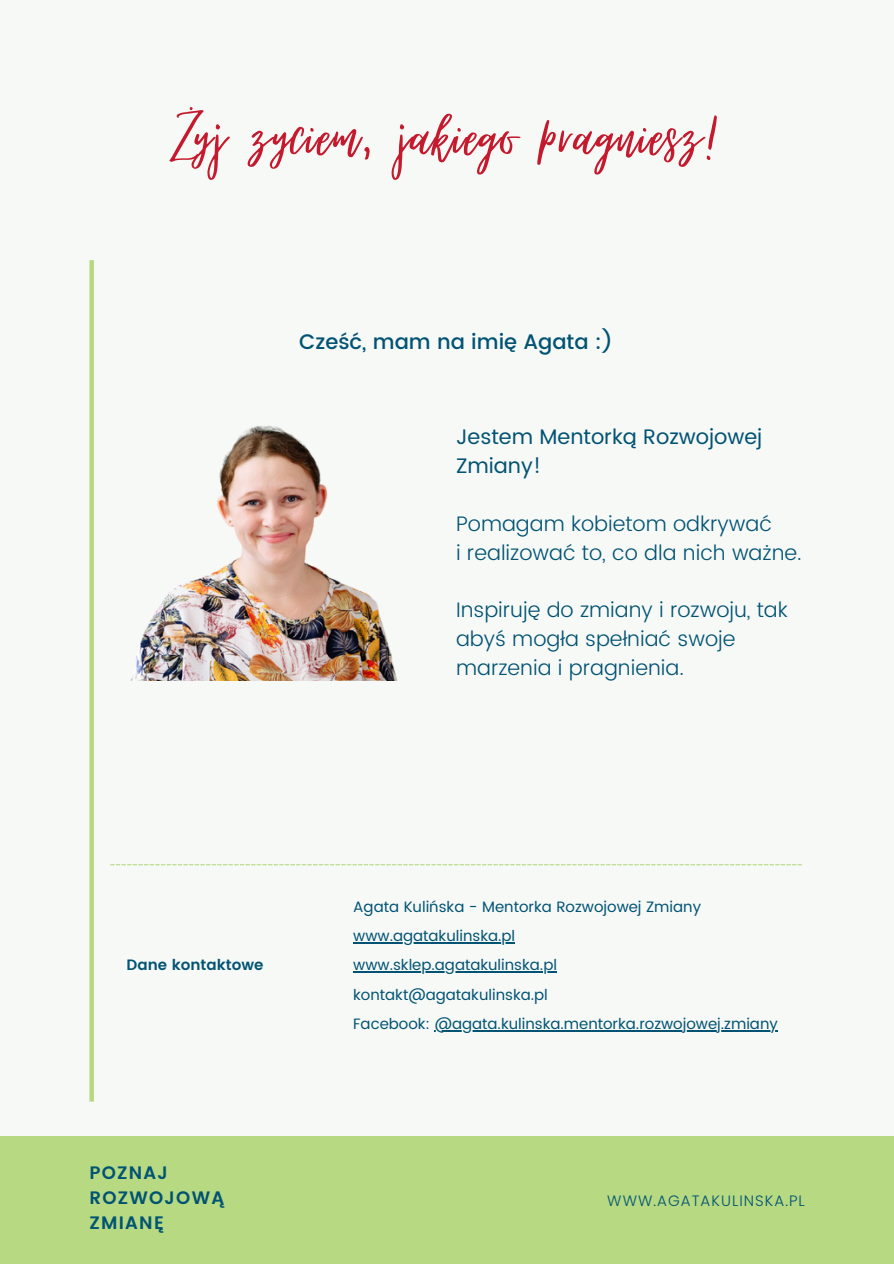
<style>
.page{position:relative;width:894px;height:1264px;background:#fff}
.page>*{position:absolute;margin:0;border:0;box-sizing:border-box;transform-origin:0 0}
.t1{font:81px "Virtual";letter-spacing:.015em;color:#c5192d}
.t2{font:300 21px/28.8px "Poppins";color:#015373}
.t3{font:21px/28.8px "Poppins";color:#015373}
.t4{font:500 21px "Poppins";color:#015373}
.t5{font:600 18px "Poppins";letter-spacing:.07em;color:#015373}
.t6{font:15px "Poppins";color:#015373}
.t7{font:300 15px "Poppins";letter-spacing:.07em;color:#015373}
.t8{font:600 15px "Poppins";color:#015373}
</style>
<div class="page">
<div style="left:0;top:0;width:893px;height:1263px;background:#f7f9f7"></div>
<div style="left:0;top:1136px;width:893px;height:127px;background:#b6d982"></div>
<div style="left:89px;top:260px;width:5px;height:841px;background:#b6d982"></div>
<svg style="left:110px;top:864px;width:691px;height:1px"></svg>
<img style="left:131px;top:425px;width:266px;height:255px">
<hr style="left:353px;top:942px;width:162px;height:1px;background:#015373">
<hr style="left:353px;top:971px;width:204px;height:1px;background:#015373">
<hr style="left:434px;top:1030px;width:343px;height:1px;background:#015373">
<p class="t1" style="left:171px;top:93px;width:551px">Żyj zyciem, jakiego pragniesz!</p>
<p class="t4" style="left:299px;top:329px;width:315px">Cześć, mam na imię Agata :)</p>
<p class="t8" style="left:126px;top:956px;width:138px">Dane kontaktowe</p>
<p class="t5" style="left:89px;top:1162px;width:80px">POZNAJ</p>
<p class="t5" style="left:89px;top:1187px;width:136px">ROZWOJOWĄ</p>
<p class="t5" style="left:89px;top:1212px;width:76px">ZMIANĘ</p>
<p class="t3" style="left:456px;top:422px;width:307px">Jestem Mentorką Rozwojowej<br>Zmiany!</p>
<p class="t2" style="left:456px;top:509px;width:317px">Pomagam kobietom odkrywać</p>
<p class="t2" style="left:456px;top:538px;width:347px">i realizować to, co dla nich ważne.</p>
<p class="t2" style="left:456px;top:595px;width:333px">Inspiruję do zmiany i rozwoju, tak abyś mogła spełniać swoje marzenia i pragnienia.</p>
<p class="t6" style="left:353px;top:897px;width:349px">Agata Kulińska - Mentorka Rozwojowej Zmiany</p>
<p class="t6" style="left:353px;top:927px;width:163px">www.agatakulinska.pl</p>
<p class="t6" style="left:353px;top:956px;width:205px">www.sklep.agatakulinska.pl</p>
<p class="t6" style="left:353px;top:985px;width:196px">kontakt@agatakulinska.pl</p>
<p class="t6" style="left:353px;top:1015px;width:426px">Facebook: @agata.kulinska.mentorka.rozwojowej.zmiany</p>
<p class="t7" style="left:607px;top:1190px;width:199px">WWW.AGATAKULINSKA.PL</p>
</div>
